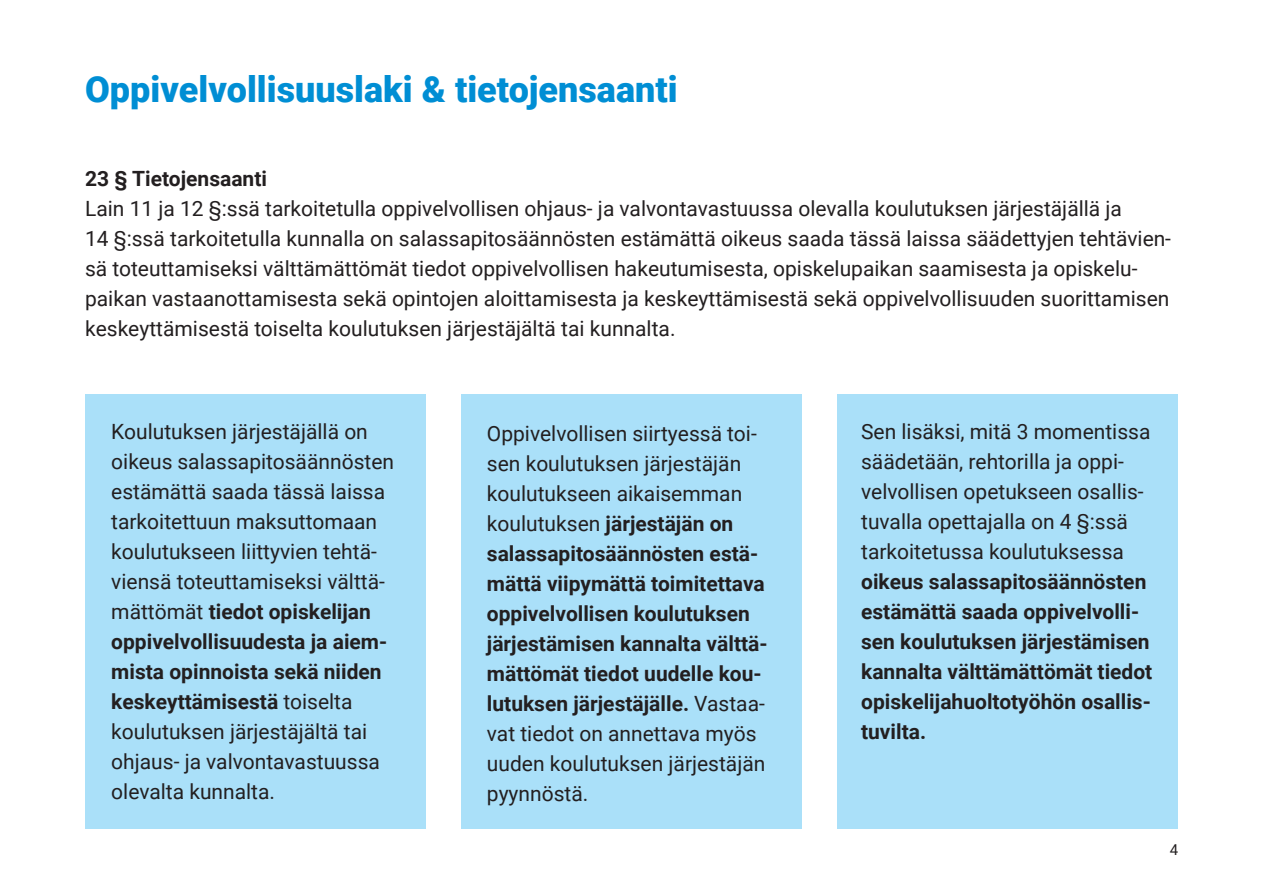
<style>
.page{position:relative;width:1263px;height:893px;background:#fff}
.page>*{position:absolute;margin:0;border:0;box-sizing:border-box;transform-origin:0 0}
.Otsikko{font:900 36px "Roboto";color:#008ed4}
.Leipis{font:21px/30px "Roboto";color:#231f20}
.Leipis-2{font:700 21px/30px "Roboto";color:#231f20}
.t1{font:15px "Roboto";color:#231f20}
.s1{font-weight:700}
.s2{font-weight:400}
</style>
<div class="page">
<div style="left:85px;top:395px;width:341px;height:434px;background:#aae0f9"></div>
<div style="left:461px;top:395px;width:340px;height:434px;background:#aae0f9"></div>
<div style="left:837px;top:395px;width:341px;height:434px;background:#aae0f9"></div>
<p class="Otsikko" style="left:85px;top:63px;width:594px">Oppivelvollisuuslaki &amp; tietojensaanti</p>
<p class="Leipis-2" style="left:85px;top:162px;width:184px">23 § Tietojensaanti</p>
<p class="Leipis" style="left:85px;top:192px;width:1087px">Lain 11 ja 12 §:ssä tarkoitetulla oppivelvollisen ohjaus- ja valvontavastuussa olevalla koulutuksen järjestäjällä ja<br>14 §:ssä tarkoitetulla kunnalla on salassapitosäännösten estämättä oikeus saada tässä laissa säädettyjen tehtävien&shy;sä toteuttamiseksi välttämättömät tiedot oppivelvollisen hakeutumisesta, opiskelupaikan saamisesta ja opiskelu&shy;paikan vastaanottamisesta sekä opintojen aloittamisesta ja keskeyttämisestä sekä oppivelvollisuuden suorittamisen keskeyttämisestä toiselta koulutuksen järjestäjältä tai kunnalta.</p>
<p class="Leipis" style="left:111px;top:415px;width:284px">Koulutuksen järjestäjällä on oikeus salassapitosäännösten estämättä saada tässä laissa tarkoitettuun maksuttomaan koulutukseen liittyvien tehtä&shy;viensä toteuttamiseksi välttä&shy;mättömät <span class="s1">tiedot opiskelijan oppivelvollisuudesta ja aiem&shy;mista opinnoista sekä niiden keskeyttämisestä</span> toiselta koulutuksen järjestäjältä tai ohjaus- ja valvontavastuussa olevalta kunnalta.</p>
<p class="Leipis-2" style="left:487px;top:417px;width:282px"><span class="s2">Oppivelvollisen siirtyessä toi&shy;sen koulutuksen järjestäjän koulutukseen aikaisemman koulutuksen</span> järjestäjän on salassapitosäännösten estä&shy;mättä viipymättä toimitettava oppivelvollisen koulutuksen järjestämisen kannalta välttä&shy;mättömät tiedot uudelle kou&shy;lutuksen järjestäjälle. <span class="s2">Vastaa&shy;vat tiedot on annettava myös uuden koulutuksen järjestäjän pyynnöstä.</span></p>
<p class="Leipis-2" style="left:861px;top:415px;width:293px"><span class="s2">Sen lisäksi, mitä 3 momentissa säädetään, rehtorilla ja oppi&shy;velvollisen opetukseen osallis&shy;tuvalla opettajalla on 4 §:ssä tarkoitetussa koulutuksessa </span>oikeus salassapitosäännösten estämättä saada oppivelvolli&shy;sen koulutuksen järjestämisen kannalta välttämättömät tiedot opiskelijahuoltotyöhön osallis&shy;tuvilta.</p>
<p class="t1" style="left:1170px;top:840px;width:10px">4</p>
</div>
